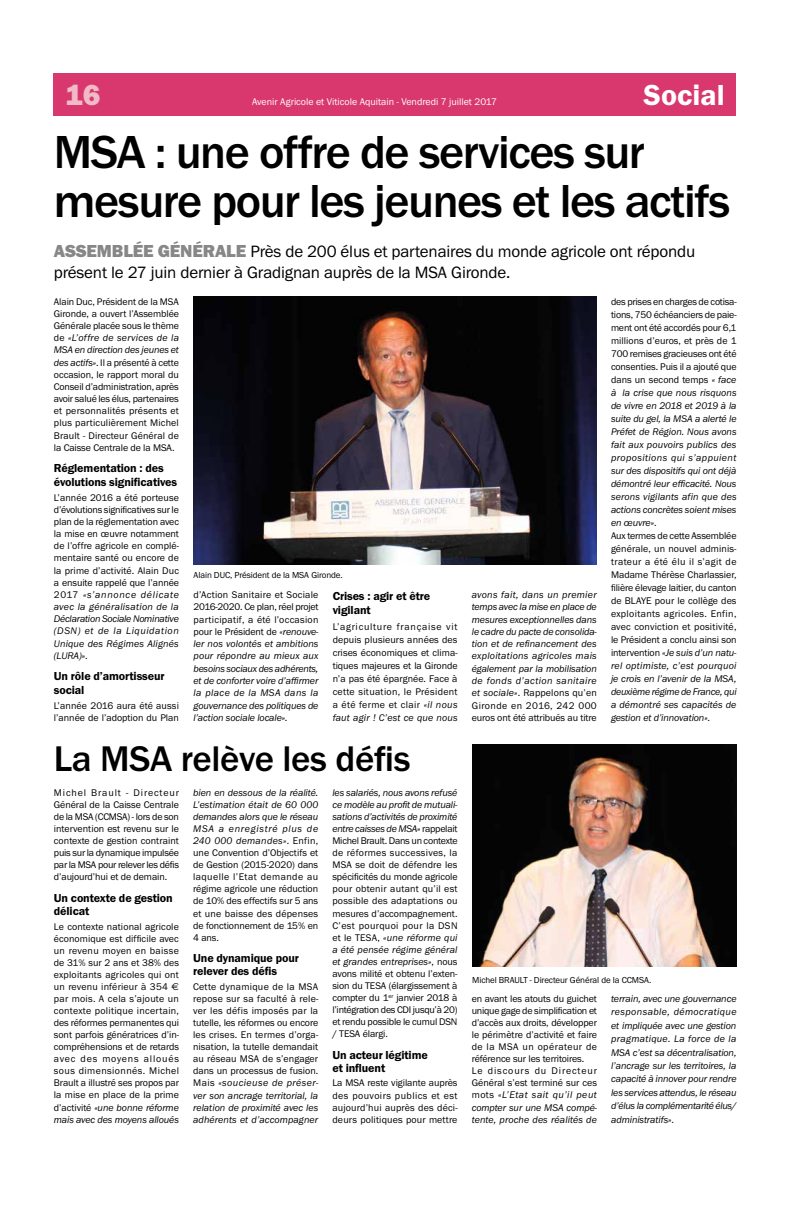
<style>
.page{position:relative;width:790px;height:1219px;background:#fff}
.page>*{position:absolute;margin:0;border:0;box-sizing:border-box;transform-origin:0 0}
.t1{font:500 48px/49px "Franklin Gothic Itc T";letter-spacing:-.03em;color:#000}
.t2{font:500 36.9px "Franklin Gothic Itc T";letter-spacing:-.01em;color:#000}
.t3{font:600 30px "Franklin Got T";color:#fff}
.t4{font:30px "Franklin Got T Heav";color:#f0bac6}
.t5{font:17px/20.4px "Franklin Gothic Itc T";letter-spacing:-.01em;color:#000}
.t6{font:600 12px/13px "Franklin Gothic Itc T";letter-spacing:-.01em;color:#000}
.t7{font:10px/12px "Franklin Gothic Itc T";letter-spacing:-.01em;color:#000;text-align:justify}
.t8{font:italic 10px/12.3px "Franklin Gothic Itc T";letter-spacing:-.01em;color:#000;text-align:justify}
.t9{font:10px "Franklin Gothic Itc T";color:#fff}
.t10{font:9px "Franklin Gothic Itc T";letter-spacing:-.01em;color:#000}
.s1{font-weight:800;font-size:18px;color:#878787}
.s2{font-style:italic}
.s3{font-style:normal}
.s4{font-family:"Euro Sans"}
</style>
<div class="page">
<div style="left:54px;top:74px;width:682px;height:42px;background:#d9386f"></div>
<img style="left:193px;top:297px;width:403px;height:268px">
<img style="left:472px;top:745px;width:264px;height:222px">
<h3 class="t4" style="left:65px;top:77px;width:37px">16</h3>
<p class="t9" style="left:252px;top:96px;width:246px">Avenir Agricole et Viticole Aquitain - Vendredi 7 juillet 2017</p>
<h3 class="t3" style="left:643px;top:78px;width:82px">Social</h3>
<h1 class="t1" style="left:54px;top:127px;width:678px">MSA : une offre de services sur mesure pour les jeunes et les actifs</h1>
<h3 class="t5" style="left:54px;top:241px;width:643px"><span class="s1">ASSEMBLÉE GÉNÉRALE</span> Près de 200 élus et partenaires du monde agricole ont répondu présent le 27 juin dernier à Gradignan auprès de la MSA Gironde.</h3>
<p class="t7" style="left:54px;top:295px;width:127px">Alain Duc, Président de la MSA Gironde, a ouvert l’Assemblée Générale placée sous le thème de <span class="s2">«L’offre de services de la MSA en direction des jeunes et des actifs»</span>. Il a présenté à cette occasion, le rapport moral du Conseil d’administration, après avoir salué les élus, partenaires et personnalités présents et plus particulièrement Michel Brault - Directeur Général de la Caisse Centrale de la MSA.</p>
<p class="t6" style="left:54px;top:462px;width:125px">Réglementation : des évolutions significatives</p>
<p class="t7" style="left:54px;top:491px;width:127px">L’année 2016 a été porteuse d’évolutions significatives sur le plan de la réglementation avec la mise en œuvre notamment de l’offre agricole en complé&shy;mentaire santé ou encore de la prime d’activité. Alain Duc a ensuite rappelé que l’année 2017 <span class="s2">«s’annonce délicate avec la généralisation de la Déclaration Sociale Nominative (DSN) et de la Liquidation Unique des Régimes Alignés (LURA)»</span>.</p>
<p class="t6" style="left:54px;top:670px;width:112px">Un rôle d’amortisseur social</p>
<p class="t7" style="left:54px;top:699px;width:127px">L’année 2016 aura été aussi l’année de l’adoption du Plan</p>
<p class="t10" style="left:193px;top:569px;width:151px">Alain DUC, Président de la MSA Gironde.</p>
<p class="t8" style="left:193px;top:588px;width:126px"><span class="s3">d’Action Sanitaire et Sociale 2016-2020. Ce plan, réel projet participatif, a été l’occasion pour le Président de</span> «renouve&shy;ler nos volontés et ambitions pour répondre au mieux aux besoins sociaux des adhérents, et de conforter voire d’affirmer la place de la MSA dans la gouvernance des politiques de l’action sociale locale».</p>
<p class="t6" style="left:332px;top:589px;width:99px;line-height:14px">Crises : agir et être vigilant</p>
<p class="t7" style="left:332px;top:620px;width:126px;line-height:13px">L’agriculture française vit depuis plusieurs années des crises économiques et clima&shy;tiques majeures et la Gironde n’a pas été épargnée. Face à cette situation, le Président a été ferme et clair <span class="s2">«il nous faut agir ! C’est ce que nous</span></p>
<h2 class="t2" style="left:54px;top:737px;width:358px">La MSA relève les défis</h2>
<p class="t7" style="left:54px;top:787px;width:127px">Michel Brault - Directeur Général de la Caisse Centrale de la MSA (CCMSA) - lors de son intervention est revenu sur le contexte de gestion contraint puis sur la dynamique impulsée par la MSA pour relever les défis d’aujourd’hui et de demain.</p>
<p class="t6" style="left:54px;top:891px;width:120px">Un contexte de gestion délicat</p>
<p class="t7" style="left:54px;top:920px;width:127px">Le contexte national agricole économique est difficile avec un revenu moyen en baisse de 31% sur 2 ans et 38% des exploitants agricoles qui ont un revenu inférieur à 354 <span class="s4">E </span>par mois. A cela s’ajoute un contexte politique incertain, des réformes permanentes qui sont parfois génératrices d’in&shy;compréhensions et de retards avec des moyens alloués sous dimensionnés. Michel Brault a illustré ses propos par la mise en place de la prime d’activité <span class="s2">«une bonne réforme mais avec des moyens alloués</span></p>
<p class="t7" style="left:193px;top:787px;width:127px"><span class="s2">bien en dessous de la réalité.<br>L’estimation était de 60 000 demandes alors que le réseau MSA a enregistré plus de 240 000 demandes»</span>. Enfin, une Convention d’Objectifs et de Gestion (2015-2020) dans laquelle l’Etat demande au régime agricole une réduction de 10% des effectifs sur 5 ans et une baisse des dépenses de fonctionnement de 15% en 4 ans.</p>
<p class="t6" style="left:193px;top:951px;width:107px">Une dynamique pour relever des défis</p>
<p class="t7" style="left:193px;top:981px;width:127px">Cette dynamique de la MSA repose sur sa faculté à rele&shy;ver les défis imposés par la tutelle, les réformes ou encore les crises. En termes d’orga&shy;nisation, la tutelle demandait au réseau MSA de s’engager dans un processus de fusion.<br>Mais <span class="s2">«soucieuse de préser&shy;ver son ancrage territorial, la relation de proximité avec les adhérents et d’accompagner</span></p>
<p class="t7" style="left:332px;top:787px;width:127px"><span class="s2">les salariés, nous avons refusé ce modèle au profit de mutuali&shy;sations d’activités de proximité entre caisses de MSA»</span> rappelait Michel Brault. Dans un contexte de réformes successives, la MSA se doit de défendre les spécificités du monde agricole pour obtenir autant qu’il est possible des adaptations ou mesures d’accompagnement.<br>C’est pourquoi pour la DSN et le TESA, <span class="s2">«une réforme qui a été pensée régime général et grandes entreprises»</span>, nous avons milité et obtenu l’exten&shy;sion du TESA (élargissement à compter du 1<sup>er</sup> janvier 2018 à l’intégration des CDI jusqu’à 20) et rendu possible le cumul DSN / TESA élargi.</p>
<p class="t6" style="left:332px;top:1048px;width:97px">Un acteur légitime et influent</p>
<p class="t7" style="left:332px;top:1077px;width:127px">La MSA reste vigilante auprès des pouvoirs publics et est aujourd’hui auprès des déci&shy;deurs politiques pour mettre</p>
<p class="t8" style="left:472px;top:588px;width:126px">avons fait, dans un premier temps avec la mise en place de mesures exceptionnelles dans le cadre du pacte de consolida&shy;tion et de refinancement des exploitations agricoles mais également par la mobilisation de fonds d’action sanitaire et sociale»<span class="s3">. Rappelons qu’en Gironde en 2016, 242 000 euros ont été attribués au titre</span></p>
<p class="t7" style="left:611px;top:295px;width:127px;line-height:13px;text-align:left">des prises en charges de cotisa&shy;tions, 750 échéanciers de paie&shy;ment ont été accordés pour 6,1 millions d’euros, et près de 1<br>700 remises gracieuses ont été consenties. Puis il a ajouté que dans un second temps <span class="s2">« face à la crise que nous risquons de vivre en 2018 et 2019 à la suite du gel, la MSA a alerté le<br>Préfet de Région. Nous avons fait aux pouvoirs publics des propositions qui s’appuient sur des dispositifs qui ont déjà démontré leur efficacité. Nous serons vigilants afin que des actions concrètes soient mises en œuvre»</span>.<br>Aux termes de cette Assemblée générale, un nouvel adminis&shy;trateur a été élu il s’agit de<br>Madame Thérèse Charlassier, filière élevage laitier, du canton de BLAYE pour le collège des exploitants agricoles. Enfin, avec conviction et positivité, le Président a conclu ainsi son intervention <span class="s2">«Je suis d’un natu&shy;rel optimiste, c’est pourquoi je crois en l’avenir de la MSA, deuxième régime de France, qui a démontré ses capacités de gestion et d’innovation»</span>.</p>
<p class="t10" style="left:472px;top:975px;width:181px">Michel BRAULT - Directeur Général de la CCMSA.</p>
<p class="t7" style="left:471px;top:992px;width:127px;text-align:left">en avant les atouts du guichet unique gage de simplification et d’accès aux droits, développer le périmètre d’activité et faire de la MSA un opérateur de référence sur les territoires.<br>Le discours du Directeur<br>Général s’est terminé sur ces mots <span class="s2">«L’Etat sait qu’il peut compter sur une MSA compé&shy;tente, proche des réalités de</span></p>
<p class="t8" style="left:611px;top:992px;width:127px;line-height:13.4px">terrain, avec une gouvernance responsable, démocratique et impliquée avec une gestion pragmatique. La force de la MSA c’est sa décentralisation, l’ancrage sur les territoires, la capacité à innover pour rendre les services attendus, le réseau d’élus la complémentarité élus/ administratifs»<span class="s3">.</span></p>
</div>
